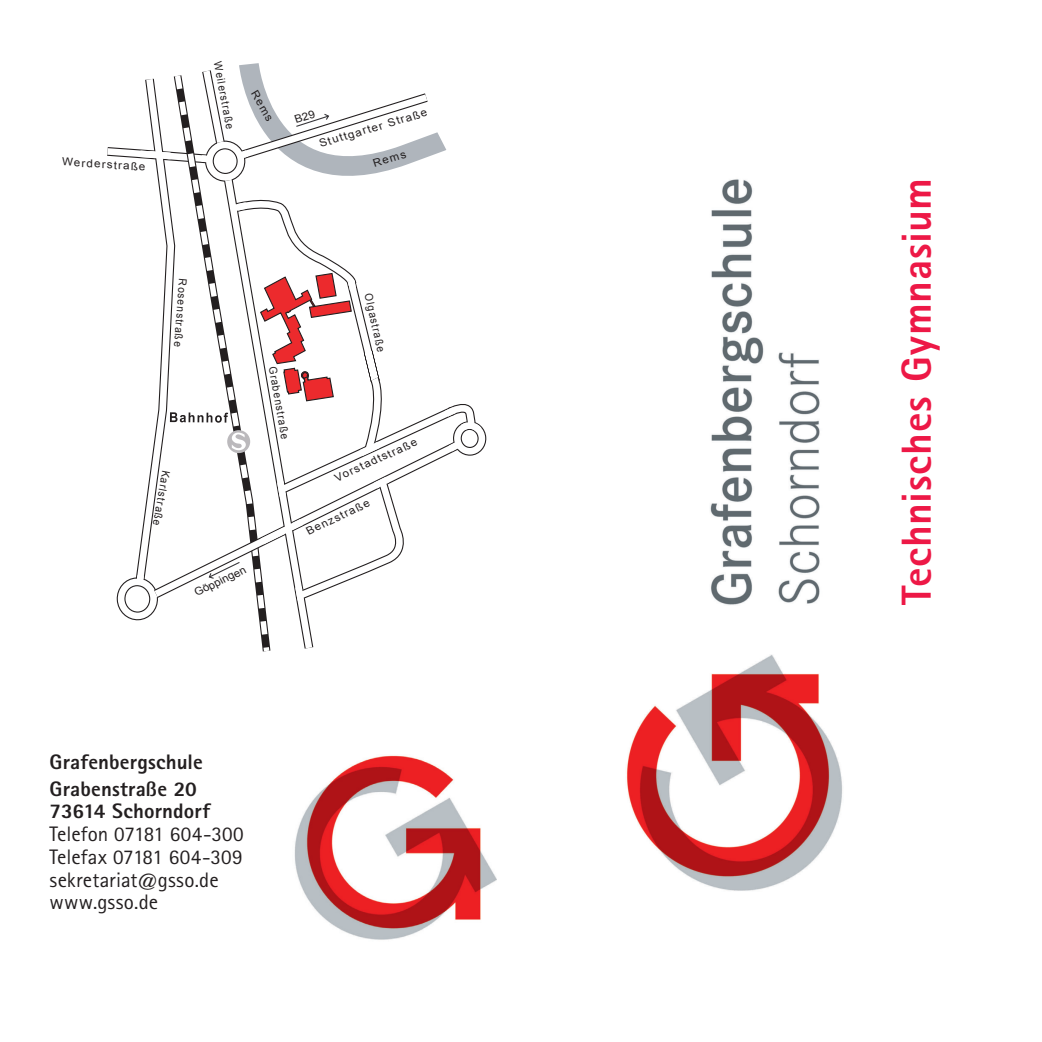
<style>
.page{position:relative;width:1042px;height:1042px;background:#fff}
.page>*{position:absolute;margin:0;border:0;box-sizing:border-box;transform-origin:0 0}
.text_11pt_grau_reglu{font:800 42px "Rotis Sans Serif Pro";letter-spacing:.02em;color:#ed1846}
.überschriften_grau_1{font:21px "Rotis Sans Serif Pro";letter-spacing:.005em;color:#231f20}
.überschriften_grau_1-2{font:800 21px "Rotis Sans Serif Pro";letter-spacing:.01em;color:#231f20}
.t1{font:10.85px "Arial";color:#231f20;scale:.93 1}
.t2{font:10.85px "Arial";color:#231f20;scale:1.07 1}
.t3{font:10.85px "Arial";color:#231f20;scale:1.05 1}
</style>
<div class="page">
<div style="left:116px;top:577px;width:42px;height:44px;border:9px solid #231f20;border-radius:50%"></div>
<div style="left:117px;top:578px;width:40px;height:41px;border:7px solid #fff;border-radius:50%"></div>
<svg style="left:258px;top:611px;width:56px;height:41px"></svg>
<img style="left:294px;top:755px;width:203px;height:185px">
<img style="left:626px;top:179px;width:217px;height:712px">
<svg style="left:107px;top:63px;width:380px;height:548px"></svg>
<p class="t1" style="left:224px;top:60px;width:75px;rotate:79deg">Weilerstraße</p>
<p class="t2" style="left:260px;top:87px;width:33px;rotate:61deg">Rems</p>
<p class="t2" style="left:318px;top:137px;width:106px;rotate:-17deg">Stuttgarter Straße</p>
<p class="t2" style="left:63px;top:154px;width:80px;rotate:4deg">Werderstraße</p>
<p class="t2" style="left:371px;top:156px;width:33px;rotate:-16deg">Rems</p>
<p class="t1" style="left:190px;top:279px;width:75px;rotate:94deg">Rosenstraße</p>
<p class="t1" style="left:173px;top:472px;width:62px;rotate:100deg">Karlstraße</p>
<p class="t3" style="left:192px;top:586px;width:54px;rotate:-25deg">Göppingen</p>
<p class="t1" style="left:279px;top:365px;width:81px;rotate:80deg">Grabenstraße</p>
<p class="t1" style="left:375px;top:292px;width:65px;rotate:77deg">Olgastraße</p>
<p class="t3" style="left:332px;top:471px;width:86px;rotate:-24deg">Vorstadtstraße</p>
<p class="t3" style="left:304px;top:525px;width:67px;rotate:-25deg">Benzstraße</p>
<p class="überschriften_grau_1-2" style="left:50px;top:748px;width:155px">Grafenbergschule</p>
<p class="überschriften_grau_1-2" style="left:50px;top:775px;width:149px">Grabenstraße 20</p>
<p class="überschriften_grau_1-2" style="left:50px;top:798px;width:162px">73614 Schorndorf</p>
<p class="überschriften_grau_1" style="left:50px;top:821px;width:196px">Telefon 07181 604-300</p>
<p class="überschriften_grau_1" style="left:50px;top:844px;width:194px">Telefax 07181 604-309</p>
<p class="überschriften_grau_1" style="left:50px;top:867px;width:171px">sekretariat@gsso.de</p>
<p class="überschriften_grau_1" style="left:50px;top:890px;width:110px">www.gsso.de</p>
<p class="text_11pt_grau_reglu" style="left:890px;top:605px;width:429px;rotate:-90deg">Technisches Gymnasium</p>
</div>
